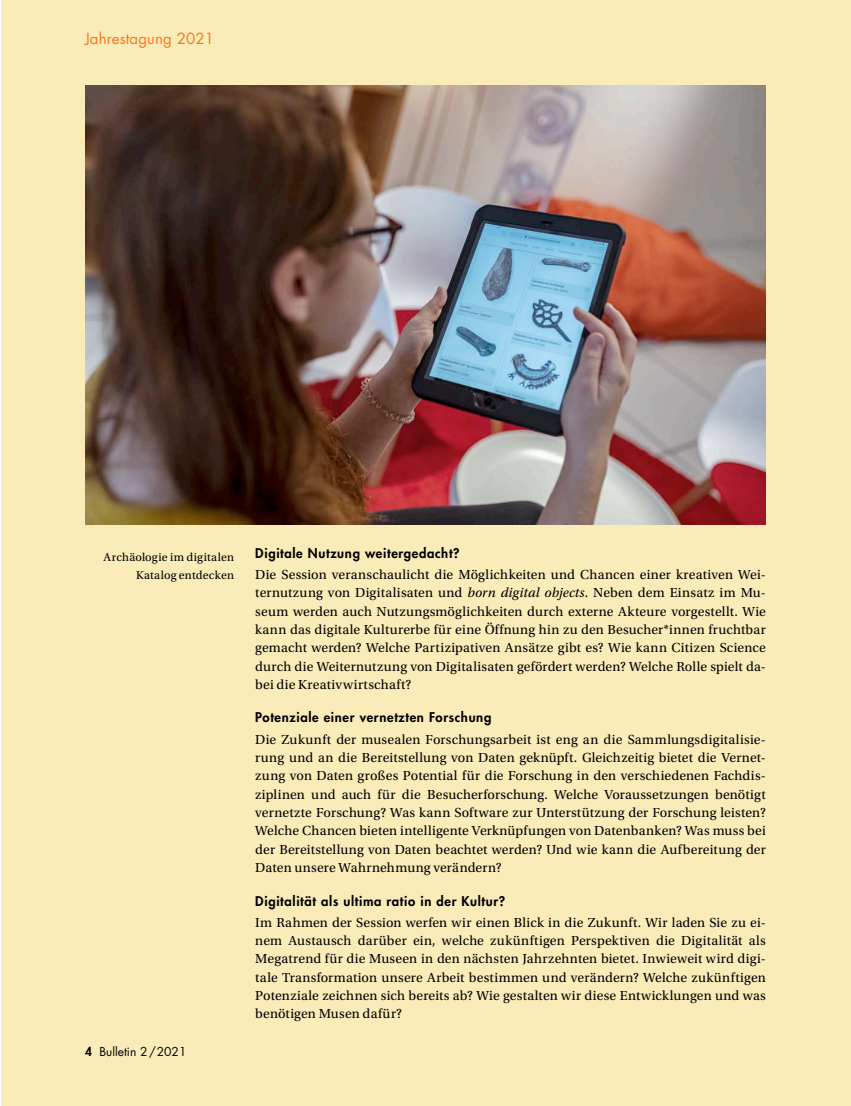
<style>
.page{position:relative;width:851px;height:1106px;background:#fff}
.page>*{position:absolute;margin:0;border:0;box-sizing:border-box;transform-origin:0 0}
.t1{font:15px "Futura LT Pro";letter-spacing:.01em;color:#f4781f}
.t2{font:13.8px/18.3px "Utopia Std";letter-spacing:.01em;color:#000;text-align:justify}
.t3{font:800 13.05px "Futura LT Pro";letter-spacing:.05em;color:#000}
.t4{font:12px/18.3px "Utopia Std";letter-spacing:.015em;color:#000;text-align:right}
.t5{font:12px "Futura LT Pro";color:#000}
.s1{font-weight:800}
.s2{font-style:italic}
</style>
<div class="page">
<div style="left:1px;top:0;width:849px;height:1106px;background:#faecb9"></div>
<img style="left:85px;top:85px;width:680px;height:440px">
<p class="t1" style="left:85px;top:28px;width:131px">Jahrestagung 2021</p>
<p class="t4" style="left:103px;top:548px;width:132px">Archäologie im digitalen<br>Katalog entdecken</p>
<p class="t5" style="left:85px;top:1043px;width:103px"><span class="s1">4</span> Bulletin 2/2021</p>
<p class="t3" style="left:255px;top:543px;width:206px">Digitale Nutzung weitergedacht?</p>
<p class="t2" style="left:255px;top:565px;width:512px">Die Session veranschaulicht die Möglichkeiten und Chancen einer kreativen Wei&shy;ternutzung von Digitalisaten und <span class="s2">born digital objects</span>. Neben dem Einsatz im Mu&shy;seum werden auch Nutzungsmöglichkeiten durch externe Akteure vorgestellt. Wie kann das digitale Kulturerbe für eine Öffnung hin zu den Besucher*innen fruchtbar gemacht werden? Welche Partizipativen Ansätze gibt es? Wie kann Citizen Science durch die Weiternutzung von Digitalisaten gefördert werden? Welche Rolle spielt da&shy;bei die Kreativwirtschaft?</p>
<p class="t3" style="left:255px;top:707px;width:237px">Potenziale einer vernetzten Forschung</p>
<p class="t2" style="left:255px;top:730px;width:512px">Die Zukunft der musealen Forschungsarbeit ist eng an die Sammlungsdigitalisie&shy;rung und an die Bereitstellung von Daten geknüpft. Gleichzeitig bietet die Vernet&shy;zung von Daten großes Potential für die Forschung in den verschiedenen Fachdis&shy;ziplinen und auch für die Besucherforschung. Welche Voraussetzungen benötigt vernetzte Forschung? Was kann Software zur Unterstützung der Forschung leisten?<br>Welche Chancen bieten intelligente Verknüpfungen von Datenbanken? Was muss bei der Bereitstellung von Daten beachtet werden? Und wie kann die Aufbereitung der Daten unsere Wahrnehmung verändern?</p>
<p class="t3" style="left:255px;top:890px;width:251px">Digitalität als ultima ratio in der Kultur?</p>
<p class="t2" style="left:255px;top:913px;width:512px">Im Rahmen der Session werfen wir einen Blick in die Zukunft. Wir laden Sie zu ei&shy;nem Austausch darüber ein, welche zukünftigen Perspektiven die Digitalität als Megatrend für die Museen in den nächsten Jahrzehnten bietet. Inwieweit wird digi&shy;tale Transformation unsere Arbeit bestimmen und verändern? Welche zukünftigen Potenziale zeichnen sich bereits ab? Wie gestalten wir diese Entwicklungen und was benötigen Musen dafür?</p>
</div>
